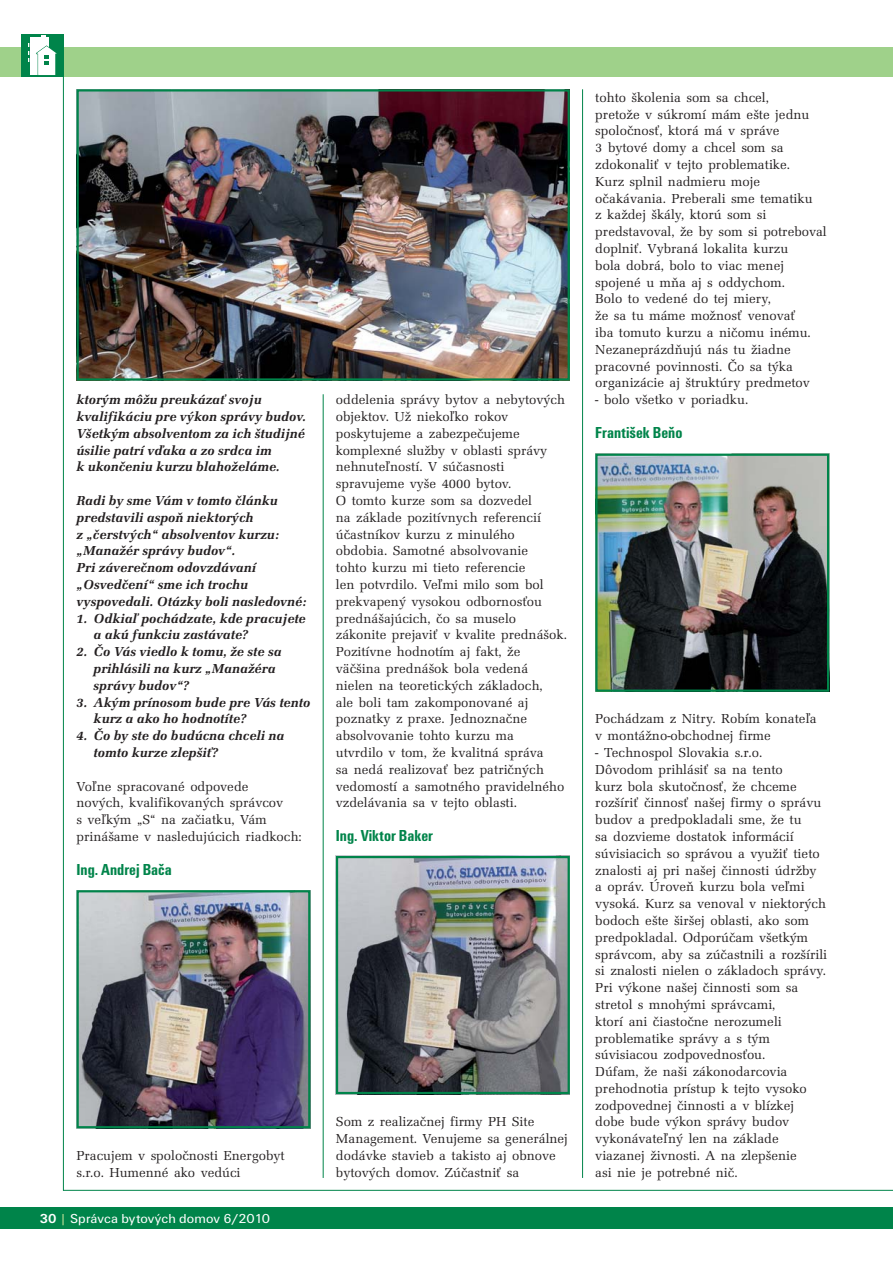
<style>
.page{position:relative;width:893px;height:1263px;background:#fff}
.page>*{position:absolute;margin:0;border:0;box-sizing:border-box;transform-origin:0 0}
.t1{font:700 condensed 16.5px "Unitus TEE";color:#00844a}
.t2{font:13.5px/16.8px "URW Latino TEE";color:#231f20}
.t3{font:italic 700 13.5px/16.8px "URW Latino TEE";color:#231f20}
.t4{font:13.5px "Unitus TEE";letter-spacing:.005em;color:#fff}
.s1{font-weight:700}
.s2{color:#9fd18a}
</style>
<div class="page">
<div style="left:0;top:1208px;width:893px;height:21px;background:#00844a"></div>
<hr style="left:63px;top:1190px;width:830px;height:1px;background:#00844a">
<div style="left:0;top:47px;width:893px;height:30px;background:#9fd18a"></div>
<div style="left:21px;top:34px;width:43px;height:43px;background:#00844a"></div>
<svg style="left:28px;top:36px;width:29px;height:40px"></svg>
<hr style="left:63px;top:34px;width:1px;height:1157px;background:#00844a">
<hr style="left:323px;top:394px;width:1px;height:784px;background:#00844a">
<hr style="left:582px;top:89px;width:1px;height:1089px;background:#00844a">
<img style="left:598px;top:457px;width:228px;height:232px">
<div style="left:595px;top:454px;width:234px;height:238px;border:2px solid #00844a"></div>
<img style="left:80px;top:893px;width:227px;height:232px">
<div style="left:77px;top:890px;width:233px;height:238px;border:2px solid #00844a"></div>
<img style="left:339px;top:859px;width:228px;height:232px">
<div style="left:336px;top:856px;width:234px;height:238px;border:2px solid #00844a"></div>
<img style="left:80px;top:92px;width:487px;height:286px">
<div style="left:77px;top:89px;width:493px;height:292px;border:2px solid #00844a"></div>
<p class="t3" style="left:77px;top:392px;width:231px">ktorým môžu preukázať svoju kvalifikáciu pre výkon správy budov.<br>Všetkým absolventom za ich študijné úsilie patrí vďaka a zo srdca im<br>k ukončeniu kurzu blahoželáme.</p>
<p class="t3" style="left:77px;top:493px;width:232px">Radi by sme Vám v tomto článku predstavili aspoň niektorých<br>z „čerstvých“ absolventov kurzu: „Manažér správy budov“.<br>Pri záverečnom odovzdávaní „Osvedčení“ sme ich trochu vyspovedali. Otázky boli nasledovné:</p>
<p class="t3" style="left:94px;top:611px;width:214px;text-indent:-17px">1. Odkiaľ pochádzate, kde pracujete a akú funkciu zastávate?</p>
<p class="t3" style="left:94px;top:644px;width:190px;text-indent:-17px">2. Čo Vás viedlo k tomu, že ste sa prihlásili na kurz „Manažéra správy budov“?</p>
<p class="t3" style="left:94px;top:695px;width:218px;text-indent:-17px">3. Akým prínosom bude pre Vás tento kurz a ako ho hodnotíte?</p>
<p class="t3" style="left:94px;top:728px;width:193px;text-indent:-17px">4. Čo by ste do budúcna chceli na tomto kurze zlepšiť?</p>
<p class="t2" style="left:77px;top:779px;width:227px">Voľne spracované odpovede<br>nových, kvalifikovaných správcov<br>s veľkým „S“ na začiatku, Vám prinášame v nasledujúcich riadkoch:</p>
<p class="t1" style="left:77px;top:862px;width:97px">Ing. Andrej Bača</p>
<p class="t2" style="left:336px;top:392px;width:233px">oddelenia správy bytov a nebytových objektov. Už niekoľko rokov poskytujeme a zabezpečujeme komplexné služby v oblasti správy nehnuteľností. V súčasnosti spravujeme vyše 4000 bytov.<br>O tomto kurze som sa dozvedel<br>na základe pozitívnych referencií účastníkov kurzu z minulého obdobia. Samotné absolvovanie<br>tohto kurzu mi tieto referencie<br>len potvrdilo. Veľmi milo som bol prekvapený vysokou odbornosťou prednášajúcich, čo sa muselo zákonite prejaviť v kvalite prednášok.<br>Pozitívne hodnotím aj fakt, že väčšina prednášok bola vedená nielen na teoretických základoch,<br>ale boli tam zakomponované aj poznatky z praxe. Jednoznačne absolvovanie tohto kurzu ma<br>utvrdilo v tom, že kvalitná správa<br>sa nedá realizovať bez patričných vedomostí a samotného pravidelného vzdelávania sa v tejto oblasti.</p>
<p class="t1" style="left:336px;top:829px;width:98px">Ing. Viktor Baker</p>
<p class="t2" style="left:77px;top:1148px;width:210px">Pracujem v spoločnosti Energobyt s.r.o. Humenné ako vedúci</p>
<p class="t4" style="left:40px;top:1213px;width:232px"><span class="s1">30</span> <span class="s2">|</span> Správca bytových domov 6/2010</p>
<p class="t2" style="left:336px;top:1114px;width:233px">Som z realizačnej firmy PH Site Management. Venujeme sa generálnej dodávke stavieb a takisto aj obnove bytových domov. Zúčastniť sa</p>
<p class="t2" style="left:595px;top:90px;width:233px">tohto školenia som sa chcel,<br>pretože v súkromí mám ešte jednu spoločnosť, ktorá má v správe<br>3 bytové domy a chcel som sa zdokonaliť v tejto problematike.<br>Kurz splnil nadmieru moje očakávania. Preberali sme tematiku<br>z každej škály, ktorú som si predstavoval, že by som si potreboval doplniť. Vybraná lokalita kurzu<br>bola dobrá, bolo to viac menej spojené u mňa aj s oddychom.<br>Bolo to vedené do tej miery,<br>že sa tu máme možnosť venovať<br>iba tomuto kurzu a ničomu inému.<br>Nezaneprázdňujú nás tu žiadne pracovné povinnosti. Čo sa týka organizácie aj štruktúry predmetov</p>
<p class="t2" style="left:595px;top:392px;width:155px">- bolo všetko v poriadku.</p>
<p class="t1" style="left:595px;top:426px;width:89px">František Beňo</p>
<p class="t2" style="left:595px;top:711px;width:223px">Pochádzam z Nitry. Robím konateľa v montážno-obchodnej firme</p>
<p class="t2" style="left:595px;top:745px;width:233px">- Technospol Slovakia s.r.o.<br>Dôvodom prihlásiť sa na tento<br>kurz bola skutočnosť, že chceme rozšíriť činnosť našej firmy o správu budov a predpokladali sme, že tu<br>sa dozvieme dostatok informácií súvisiacich so správou a využiť tieto znalosti aj pri našej činnosti údržby<br>a opráv. Úroveň kurzu bola veľmi vysoká. Kurz sa venoval v niektorých bodoch ešte širšej oblasti, ako som predpokladal. Odporúčam všetkým správcom, aby sa zúčastnili a rozšírili si znalosti nielen o základoch správy.<br>Pri výkone našej činnosti som sa stretol s mnohými správcami,<br>ktorí ani čiastočne nerozumeli problematike správy a s tým súvisiacou zodpovednosťou.<br>Dúfam, že naši zákonodarcovia prehodnotia prístup k tejto vysoko zodpovednej činnosti a v blízkej<br>dobe bude výkon správy budov vykonávateľný len na základe viazanej živnosti. A na zlepšenie<br>asi nie je potrebné nič.</p>
</div>
